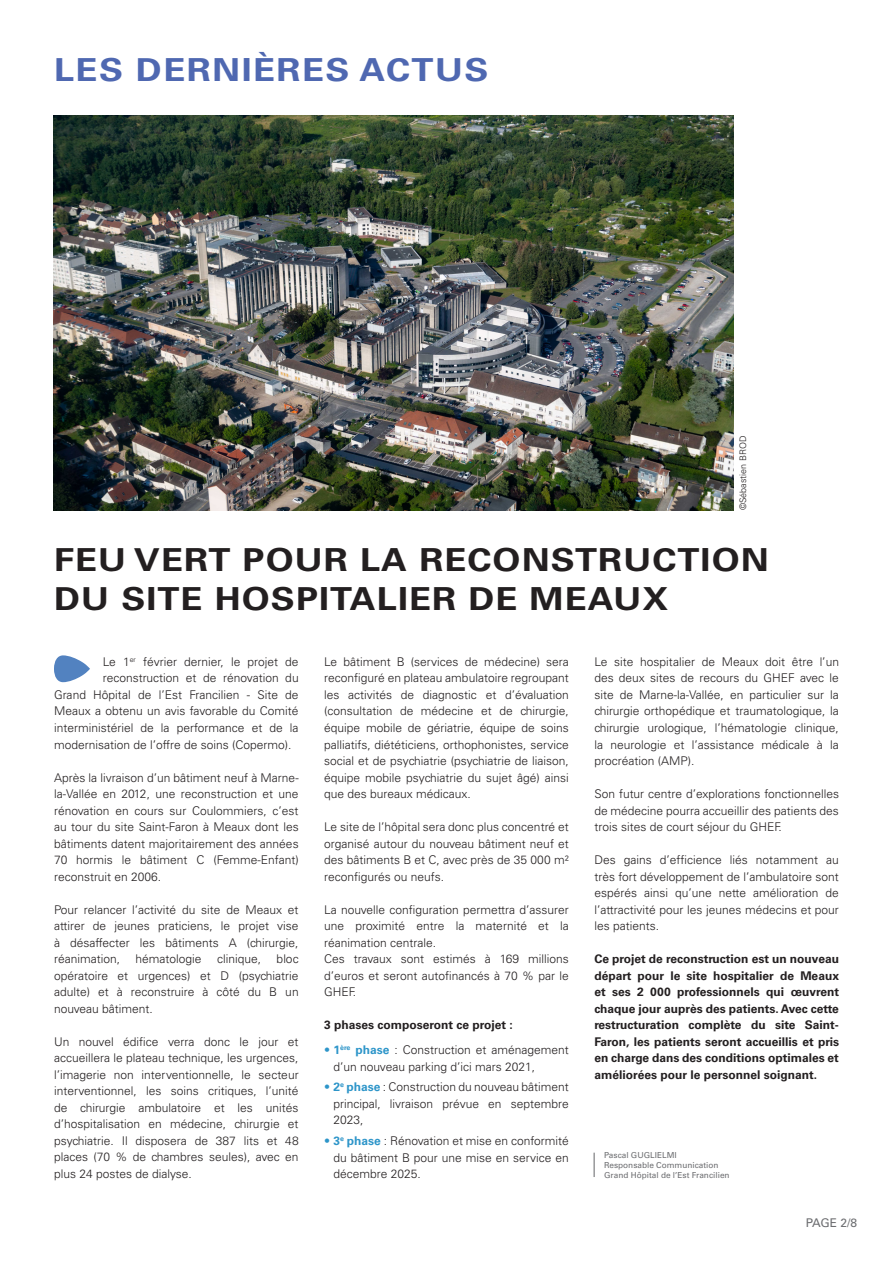
<style>
.page{position:relative;width:893px;height:1263px;background:#fff}
.page>*{position:absolute;margin:0;border:0;box-sizing:border-box;transform-origin:0 0}
.t1{font:700 31.65px "Univers";letter-spacing:.03em;color:#231f20;scale:1.14 1}
.t2{font:700 31.65px "Univers";letter-spacing:.04em;color:#4f68b1;scale:1.14 1}
.t3{font:300 12px/16.5px "Univers";color:#231f20;text-align:justify}
.t4{font:700 12px/16.5px "Univers";color:#231f20;text-align:justify}
.t5{font:12px "Univers";color:#6c6d70}
.t6{font:300 9px "Univers";color:#231f20}
.t7{font:8.25px "Univers";color:#6c6d70}
.s1{color:#2d95c9}
.s2{font-weight:700;color:#2d95c9}
</style>
<div class="page">
<img style="left:54px;top:116px;width:680px;height:394px">
<svg style="left:594px;top:1153px;width:1px;height:24px"></svg>
<svg style="left:54px;top:655px;width:36px;height:27px"></svg>
<p class="t2" style="left:54px;top:51px;width:383px">LES DERNIÈRES ACTUS</p>
<p class="t6" style="left:738px;top:510px;width:76px;rotate:-90deg">©Sébastien BROD</p>
<p class="t1" style="left:54px;top:541px;width:628px">FEU VERT POUR LA RECONSTRUCTION</p>
<p class="t1" style="left:54px;top:580px;width:540px">DU SITE HOSPITALIER DE MEAUX</p>
<p class="t3" style="left:103px;top:653px;width:197px">Le 1<sup>er</sup> février dernier, le projet de</p>
<p class="t3" style="left:103px;top:670px;width:197px">reconstruction et de rénovation du</p>
<p class="t3" style="left:54px;top:686px;width:246px">Grand Hôpital de l’Est Francilien - Site de</p>
<p class="t3" style="left:54px;top:703px;width:246px">Meaux a obtenu un avis favorable du Comité</p>
<p class="t3" style="left:54px;top:719px;width:246px">interministériel de la performance et de la</p>
<p class="t3" style="left:54px;top:736px;width:239px">modernisation de l’offre de soins (Copermo).</p>
<p class="t3" style="left:54px;top:769px;width:246px">Après la livraison d’un bâtiment neuf à Marne&shy;la-Vallée en 2012, une reconstruction et une rénovation en cours sur Coulommiers, c’est au tour du site Saint-Faron à Meaux dont les bâtiments datent majoritairement des années 70 hormis le bâtiment C (Femme-Enfant) reconstruit en 2006.</p>
<p class="t3" style="left:54px;top:901px;width:246px">Pour relancer l’activité du site de Meaux et attirer de jeunes praticiens, le projet vise à désaffecter les bâtiments A (chirurgie, réanimation,</p>
<p class="t3" style="left:54px;top:950px;width:246px;text-indent:223px">bloc opératoire et urgences) et D (psychiatrie adulte) et à reconstruire à côté du B un nouveau bâtiment.</p>
<p class="t3" style="left:54px;top:1033px;width:246px">Un nouvel édifice verra donc le jour et accueillera le plateau technique, les urgences, l’imagerie non interventionnelle, le secteur interventionnel, les soins critiques, l’unité de chirurgie ambulatoire et les unités d’hospitalisation en médecine, chirurgie et psychiatrie. Il disposera de 387 lits et 48 places (70 % de chambres seules), avec en plus 24 postes de dialyse.</p>
<p class="t3" style="left:136px;top:950px;width:68px">hématologie</p>
<p class="t3" style="left:217px;top:950px;width:46px">clinique,</p>
<p class="t3" style="left:324px;top:653px;width:246px">Le bâtiment B (services de médecine) sera reconfiguré en plateau ambulatoire regroupant les activités de diagnostic et d’évaluation (consultation de médecine et de chirurgie, équipe mobile de gériatrie, équipe de soins palliatifs, diététiciens, orthophonistes, service social et de psychiatrie (psychiatrie de liaison, équipe mobile psychiatrie du sujet âgé) ainsi que des bureaux médicaux.</p>
<p class="t3" style="left:324px;top:818px;width:246px">Le site de l’hôpital sera donc plus concentré et organisé autour du nouveau bâtiment neuf et des bâtiments B et C, avec près de 35 000 m² reconfigurés ou neufs.</p>
<p class="t3" style="left:324px;top:901px;width:246px">La nouvelle configuration permettra d’assurer une proximité entre la maternité et la réanimation centrale.</p>
<p class="t3" style="left:324px;top:950px;width:246px">Ces travaux sont estimés à 169 millions d’euros et seront autofinancés à 70 % par le GHEF.</p>
<p class="t4" style="left:324px;top:1017px;width:190px">3 phases composeront ce projet :</p>
<p class="t3" style="left:333px;top:1041px;width:237px;text-indent:-9px"><span class="s1">•</span> <span class="s2">1</span><sup>ère</sup> <span class="s2">phase</span> : Construction et aménagement d’un nouveau parking d’ici mars 2021,</p>
<p class="t3" style="left:333px;top:1079px;width:237px;text-indent:-9px"><span class="s1">•</span> <span class="s2">2</span><sup>e</sup> <span class="s2">phase</span> : Construction du nouveau bâtiment principal, livraison prévue en septembre 2023,</p>
<p class="t3" style="left:333px;top:1132px;width:237px;text-indent:-9px"><span class="s1">•</span> <span class="s2">3</span><sup>e</sup> <span class="s2">phase</span> : Rénovation et mise en conformité du bâtiment B pour une mise en service en décembre 2025.</p>
<p class="t3" style="left:594px;top:653px;width:246px">Le site hospitalier de Meaux doit être l’un des deux sites de recours du GHEF avec le site de Marne-la-Vallée, en particulier sur la chirurgie orthopédique et traumatologique, la chirurgie urologique, l’hématologie clinique, la neurologie et l’assistance médicale à la procréation (AMP).</p>
<p class="t3" style="left:594px;top:785px;width:246px">Son futur centre d’explorations fonctionnelles de médecine pourra accueillir des patients des trois sites de court séjour du GHEF.</p>
<p class="t3" style="left:594px;top:851px;width:246px">Des gains d’efficience liés notamment au très fort développement de l’ambulatoire sont espérés ainsi qu’une nette amélioration de l’attractivité pour les jeunes médecins et pour les patients.</p>
<p class="t4" style="left:594px;top:951px;width:246px">Ce projet de reconstruction est un nouveau départ pour le site hospitalier de Meaux et ses 2 000 professionnels qui œuvrent chaque jour auprès des patients. Avec cette restructuration complète du site Saint-Faron, les patients seront accueillis et pris en charge dans des conditions optimales et améliorées pour le personnel soignant.</p>
<p class="t7" style="left:604px;top:1150px;width:74px">Pascal GUGLIELMI</p>
<p class="t7" style="left:604px;top:1160px;width:116px">Responsable Communication</p>
<p class="t7" style="left:604px;top:1170px;width:127px">Grand Hôpital de l’Est Francilien</p>
<p class="t5" style="left:806px;top:1216px;width:53px">PAGE 2/8</p>
</div>
